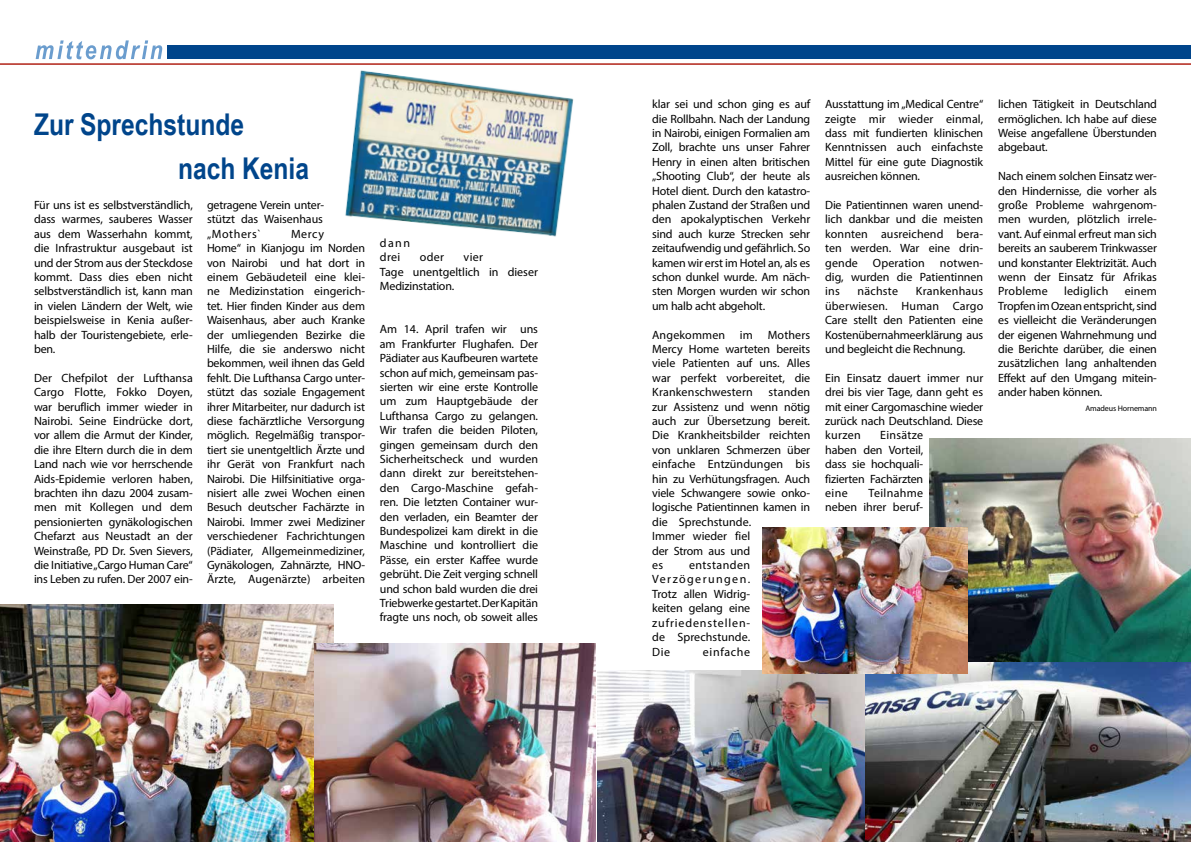
<style>
.page{position:relative;width:1191px;height:842px;background:#fff}
.page>*{position:absolute;margin:0;border:0;box-sizing:border-box;transform-origin:0 0}
.t1{font:700 30px/44px "Arial Narrow";color:#00458b}
.t2{font:12px/14.4px "Myriad Pro";letter-spacing:-.015em;color:#000;text-align:justify}
.t3{font:12px "Myriad Pro";letter-spacing:.015em;color:#000}
.t4{font:12px/14.4px "Myriad Pro";letter-spacing:.07em;color:#000}
.t5{font:12px "Myriad Pro";letter-spacing:.055em;color:#000}
.t6{font:12px "Myriad Pro";letter-spacing:.02em;color:#000}
.t7{font:8px "Myriad Pro";letter-spacing:-.015em;color:#000}
</style>
<div class="page">
<hr style="left:0;top:63px;width:1191px;height:2px;background:#b12216">
<div style="left:167px;top:45px;width:1024px;height:14px;background:#00458b"></div>
<svg style="left:36px;top:40px;width:126px;height:19px"></svg>
<img style="left:0;top:604px;width:333px;height:238px">
<img style="left:315px;top:643px;width:280px;height:199px">
<img style="left:865px;top:662px;width:326px;height:180px">
<img style="left:929px;top:439px;width:262px;height:223px">
<img style="left:597px;top:671px;width:268px;height:171px">
<img style="left:345px;top:70px;width:229px;height:167px">
<img style="left:762px;top:527px;width:205px;height:146px">
<h1 class="t1" style="left:178px;top:101px;width:132px;text-indent:-144px">ZUR SPRECHSTUNDE<br>NACH KENIA</h1>
<p class="t2" style="left:34px;top:198px;width:160px">Für uns ist es selbstverständlich, dass warmes, sauberes Wasser aus dem Wasserhahn kommt, die Infrastruktur ausgebaut ist und der Strom aus der Steckdose kommt. Dass dies eben nicht selbstverständlich ist, kann man in vielen Ländern der Welt, wie beispielsweise in Kenia außer&shy;halb der Touristengebiete, erle&shy;ben.</p>
<p class="t2" style="left:34px;top:370px;width:160px">Der Chefpilot der Lufthansa Cargo Flotte, Fokko Doyen, war beruflich immer wieder in Nairobi. Seine Eindrücke dort, vor allem die Armut der Kinder, die ihre Eltern durch die in dem Land nach wie vor herrschende Aids-Epidemie verloren haben, brachten ihn dazu 2004 zusam&shy;men mit Kollegen und dem pensionierten gynäkologischen Chefarzt aus Neustadt an der Weinstraße, PD Dr. Sven Sievers, die Initiative „Cargo Human Care“ ins Leben zu rufen. Der 2007 ein-</p>
<p class="t2" style="left:207px;top:198px;width:118px">getragene Verein unter&shy;stützt das Waisenhaus „Mothers`</p>
<p class="t2" style="left:207px;top:226px;width:160px;text-align:left;text-indent:84px">Mercy<br>Home“ in Kianjogu im Norden von Nairobi und hat dort in einem Gebäudeteil eine klei&shy;ne Medizinstation eingerich&shy;tet. Hier finden Kinder aus dem<br>Waisenhaus, aber auch Kranke der umliegenden Bezirke die<br>Hilfe, die sie anderswo nicht bekommen, weil ihnen das Geld fehlt. Die Lufthansa Cargo unter&shy;stützt das soziale Engagement ihrer Mitarbeiter, nur dadurch ist diese fachärztliche Versorgung möglich. Regelmäßig transpor&shy;tiert sie unentgeltlich Ärzte und ihr Gerät von Frankfurt nach<br>Nairobi. Die Hilfsinitiative orga&shy;nisiert alle zwei Wochen einen<br>Besuch deutscher Fachärzte in<br>Nairobi. Immer zwei Mediziner verschiedener Fachrichtungen (Pädiater, Allgemeinmediziner,<br>Gynäkologen, Zahnärzte, HNO-<br>Ärzte, Augenärzte) arbeiten</p>
<p class="t4" style="left:380px;top:236px;width:32px">dann drei</p>
<p class="t2" style="left:420px;top:250px;width:26px">oder</p>
<p class="t2" style="left:380px;top:250px;width:159px;text-align:left;text-indent:84px">vier<br>Tage unentgeltlich in dieser<br>Medizinstation.</p>
<p class="t2" style="left:380px;top:322px;width:160px">Am 14. April trafen wir uns am Frankfurter Flughafen. Der Pädiater aus Kaufbeuren wartete schon auf mich, gemeinsam pas&shy;sierten wir eine erste Kontrolle um zum Hauptgebäude der Lufthansa Cargo zu gelangen.<br>Wir trafen die beiden Piloten, gingen gemeinsam durch den Sicherheitscheck und wurden dann direkt zur bereitstehen&shy;den Cargo-Maschine gefah&shy;ren. Die letzten Container wur&shy;den verladen, ein Beamter der Bundespolizei kam direkt in die Maschine und kontrolliert die Pässe, ein erster Kaffee wurde gebrüht. Die Zeit verging schnell und schon bald wurden die drei Triebwerke gestartet. Der Kapitän fragte uns noch, ob soweit alles</p>
<p class="t2" style="left:652px;top:97px;width:160px">klar sei und schon ging es auf die Rollbahn. Nach der Landung in Nairobi, einigen Formalien am Zoll, brachte uns unser Fahrer Henry in einen alten britischen „Shooting Club“, der heute als Hotel dient. Durch den katastro&shy;phalen Zustand der Straßen und den apokalyptischen Verkehr sind auch kurze Strecken sehr zeitaufwendig und gefährlich. So kamen wir erst im Hotel an, als es schon dunkel wurde. Am näch&shy;sten Morgen wurden wir schon um halb acht abgeholt.</p>
<p class="t2" style="left:652px;top:327px;width:160px">Angekommen im Mothers Mercy Home warteten bereits viele Patienten auf uns. Alles war perfekt vorbereitet, die Krankenschwestern</p>
<p class="t2" style="left:652px;top:385px;width:160px;text-align:left;text-indent:116px">standen zur Assistenz und wenn nötig auch zur Übersetzung bereit.<br>Die Krankheitsbilder reichten von unklaren Schmerzen über einfache Entzündungen bis hin zu Verhütungsfragen. Auch viele Schwangere sowie onko&shy;logische Patientinnen kamen in die Sprechstunde.<br>Immer wieder fiel<br>der Strom aus und<br>es</p>
<p class="t2" style="left:652px;top:558px;width:100px;text-indent:37px">entstanden Verzögerungen.<br>Trotz allen Widrig&shy;keiten gelang eine zufriedenstellen&shy;de Sprechstunde.<br>Die</p>
<p class="t5" style="left:703px;top:644px;width:49px">einfache</p>
<p class="t2" style="left:825px;top:97px;width:160px">Ausstattung im „Medical Centre“ zeigte mir wieder einmal, dass mit fundierten klinischen Kenntnissen auch einfachste Mittel für eine gute Diagnostik ausreichen können.</p>
<p class="t2" style="left:825px;top:198px;width:159px">Die Patientinnen waren unend&shy;lich dankbar und die meisten konnten ausreichend bera&shy;ten werden. War eine drin&shy;gende Operation notwen&shy;dig, wurden die Patientinnen ins</p>
<p class="t2" style="left:825px;top:284px;width:160px;text-indent:91px">Krankenhaus überwiesen. Human Cargo Care stellt den Patienten eine Kostenübernahmeerklärung aus und begleicht die Rechnung.</p>
<p class="t2" style="left:825px;top:370px;width:160px">Ein Einsatz dauert immer nur drei bis vier Tage, dann geht es mit einer Cargomaschine wieder zurück nach Deutschland. Diese kurzen</p>
<p class="t6" style="left:857px;top:284px;width:42px">nächste</p>
<p class="t2" style="left:825px;top:428px;width:100px;text-indent:55px">Einsätze haben den Vorteil, dass sie hochquali&shy;fizierten Fachärzten eine</p>
<p class="t2" style="left:825px;top:486px;width:100px;text-align:right">Teilnahme<br>neben ihrer beruf-</p>
<p class="t2" style="left:998px;top:97px;width:160px">lichen Tätigkeit in Deutschland ermöglichen. Ich habe auf diese Weise angefallene Überstunden abgebaut.</p>
<p class="t2" style="left:998px;top:169px;width:160px">Nach einem solchen Einsatz wer&shy;den Hindernisse, die vorher als große Probleme wahrgenom&shy;men wurden, plötzlich irrele&shy;vant. Auf einmal erfreut man sich bereits an sauberem Trinkwasser und konstanter Elektrizität. Auch wenn der Einsatz für Afrikas Probleme</p>
<p class="t3" style="left:1064px;top:284px;width:46px">lediglich</p>
<p class="t2" style="left:998px;top:284px;width:160px;text-indent:126px">einem Tropfen im Ozean entspricht, sind es vielleicht die Veränderungen der eigenen Wahrnehmung und die Berichte darüber, die einen zusätzlichen lang anhaltenden Effekt auf den Umgang mitein&shy;ander haben können.</p>
<p class="t7" style="left:1085px;top:403px;width:73px">Amadeus Hornemann</p>
</div>
